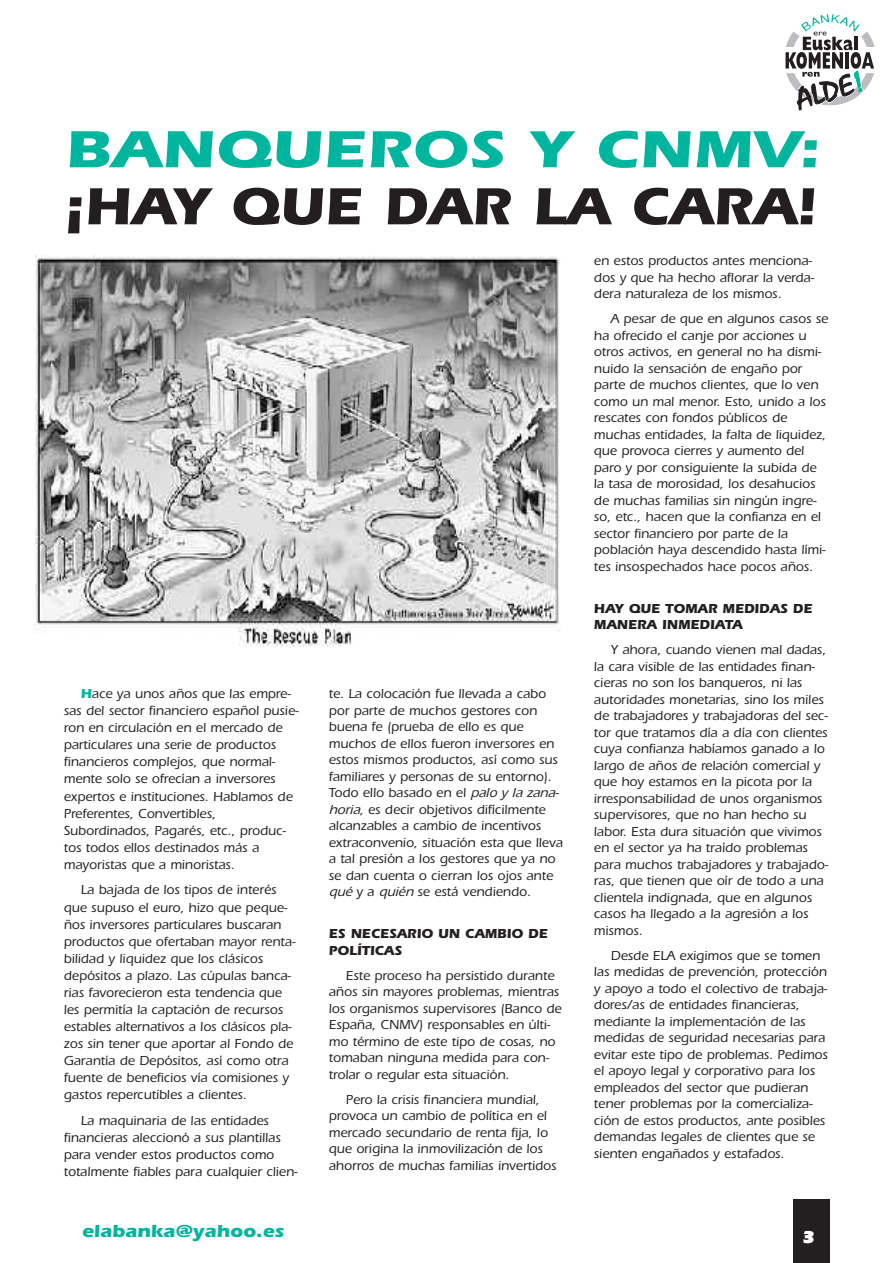
<style>
.page{position:relative;width:893px;height:1263px;background:#fff}
.page>*{position:absolute;margin:0;border:0;box-sizing:border-box;transform-origin:0 0}
.t1{font:700 54px "Itc Eras";color:#231f20;scale:1.05 1}
.t2{font:700 54px "Itc Eras";color:#00b59d;scale:1.2 1}
.t3{font:700 18px "Itc Eras";color:#00b59d;scale:1.1 1}
.t4{font:900 18px "Eras IT Cby BT";color:#fff}
.t5{font:500 13.5px/16.5px "Itc Eras";color:#231f20}
.t6{font:700 13.5px/16.5px "Itc Eras";color:#231f20}
.s1{font-weight:700;color:#00b59d}
.s2{font-style:italic}
</style>
<div class="page">
<div style="left:793px;top:1199px;width:36px;height:64px;background:#231f20"></div>
<svg style="left:785px;top:14px;width:90px;height:97px"></svg>
<img style="left:34px;top:255px;width:526px;height:392px">
<h1 class="t2" style="left:65px;top:130px;width:630px">BANQUEROS Y CNMV:</h1>
<h1 class="t1" style="left:65px;top:187px;width:717px">¡HAY QUE DAR LA CARA!</h1>
<p class="t5" style="left:64px;top:686px;width:236px;line-height:17.1px;text-indent:17px"><span class="s1">H</span>ace ya unos años que las empre&shy;sas del sector financiero español pusie&shy;ron en circulación en el mercado de particulares una serie de productos financieros complejos, que normal&shy;mente solo se ofrecían a inversores expertos e instituciones. Hablamos de Preferentes, Convertibles, Subordinados, Pagarés, etc., produc&shy;tos todos ellos destinados más a mayoristas que a minoristas.</p>
<p class="t5" style="left:64px;top:883px;width:233px;line-height:17.1px;text-indent:17px">La bajada de los tipos de interés que supuso el euro, hizo que peque&shy;ños inversores particulares buscaran productos que ofertaban mayor renta&shy;bilidad y liquidez que los clásicos depósitos a plazo. Las cúpulas banca&shy;rias favorecieron esta tendencia que les permitía la captación de recursos estables alternativos a los clásicos pla&shy;zos sin tener que aportar al Fondo de Garantía de Depósitos, así como otra fuente de beneficios vía comisiones y gastos repercutibles a clientes.</p>
<p class="t5" style="left:64px;top:1113px;width:235px;line-height:17.1px;text-indent:17px">La maquinaria de las entidades financieras aleccionó a sus plantillas para vender estos productos como totalmente fiables para cualquier clien-</p>
<p class="t5" style="left:329px;top:687px;width:235px">te. La colocación fue llevada a cabo por parte de muchos gestores con buena fe (prueba de ello es que muchos de ellos fueron inversores en estos mismos productos, así como sus familiares y personas de su entorno).<br>Todo ello basado en el <span class="s2">palo y la zana&shy;horia</span>, es decir objetivos difícilmente alcanzables a cambio de incentivos extraconvenio, situación esta que lleva a tal presión a los gestores que ya no se dan cuenta o cierran los ojos ante <span class="s2">qué</span> y a <span class="s2">quién</span> se está vendiendo.</p>
<p class="t6" style="left:329px;top:927px;width:220px">ES NECESARIO UN CAMBIO DE<br>POLÍTICAS</p>
<p class="t5" style="left:329px;top:968px;width:234px;text-indent:17px">Este proceso ha persistido durante años sin mayores problemas, mientras los organismos supervisores (Banco de España, CNMV) responsables en últi&shy;mo término de este tipo de cosas, no tomaban ninguna medida para con&shy;trolar o regular esta situación.</p>
<p class="t5" style="left:329px;top:1092px;width:229px;text-indent:17px">Pero la crisis financiera mundial, provoca un cambio de política en el mercado secundario de renta fija, lo que origina la inmovilización de los ahorros de muchas familias invertidos</p>
<p class="t5" style="left:594px;top:254px;width:222px">en estos productos antes menciona&shy;dos y que ha hecho aflorar la verda&shy;dera naturaleza de los mismos.</p>
<p class="t5" style="left:594px;top:312px;width:236px;text-indent:17px">A pesar de que en algunos casos se ha ofrecido el canje por acciones u otros activos, en general no ha dismi&shy;nuido la sensación de engaño por parte de muchos clientes, que lo ven como un mal menor. Esto, unido a los rescates con fondos públicos de muchas entidades, la falta de liquidez, que provoca cierres y aumento del paro y por consiguiente la subida de la tasa de morosidad, los desahucios de muchas familias sin ningún ingre&shy;so, etc., hacen que la confianza en el sector financiero por parte de la población haya descendido hasta lími&shy;tes insospechados hace pocos años.</p>
<p class="t6" style="left:594px;top:601px;width:220px">HAY QUE TOMAR MEDIDAS DE<br>MANERA INMEDIATA</p>
<p class="t5" style="left:594px;top:643px;width:236px;text-indent:17px">Y ahora, cuando vienen mal dadas, la cara visible de las entidades finan&shy;cieras no son los banqueros, ni las autoridades monetarias, sino los miles de trabajadores y trabajadoras del sec&shy;tor que tratamos día a día con clientes cuya confianza habíamos ganado a lo largo de años de relación comercial y que hoy estamos en la picota por la irresponsabilidad de unos organismos supervisores, que no han hecho su labor. Esta dura situación que vivimos en el sector ya ha traído problemas para muchos trabajadores y trabajado&shy;ras, que tienen que oír de todo a una clientela indignada, que en algunos casos ha llegado a la agresión a los mismos.</p>
<p class="t5" style="left:594px;top:948px;width:235px;text-indent:17px">Desde ELA exigimos que se tomen las medidas de prevención, protección y apoyo a todo el colectivo de trabaja&shy;dores/as de entidades financieras, mediante la implementación de las medidas de seguridad necesarias para evitar este tipo de problemas. Pedimos el apoyo legal y corporativo para los empleados del sector que pudieran tener problemas por la comercializa&shy;ción de estos productos, ante posibles demandas legales de clientes que se sienten engañados y estafados.</p>
<h2 class="t3" style="left:82px;top:1225px;width:185px">elabanka@yahoo.es</h2>
<h2 class="t4" style="left:803px;top:1226px;width:13px">3</h2>
</div>
